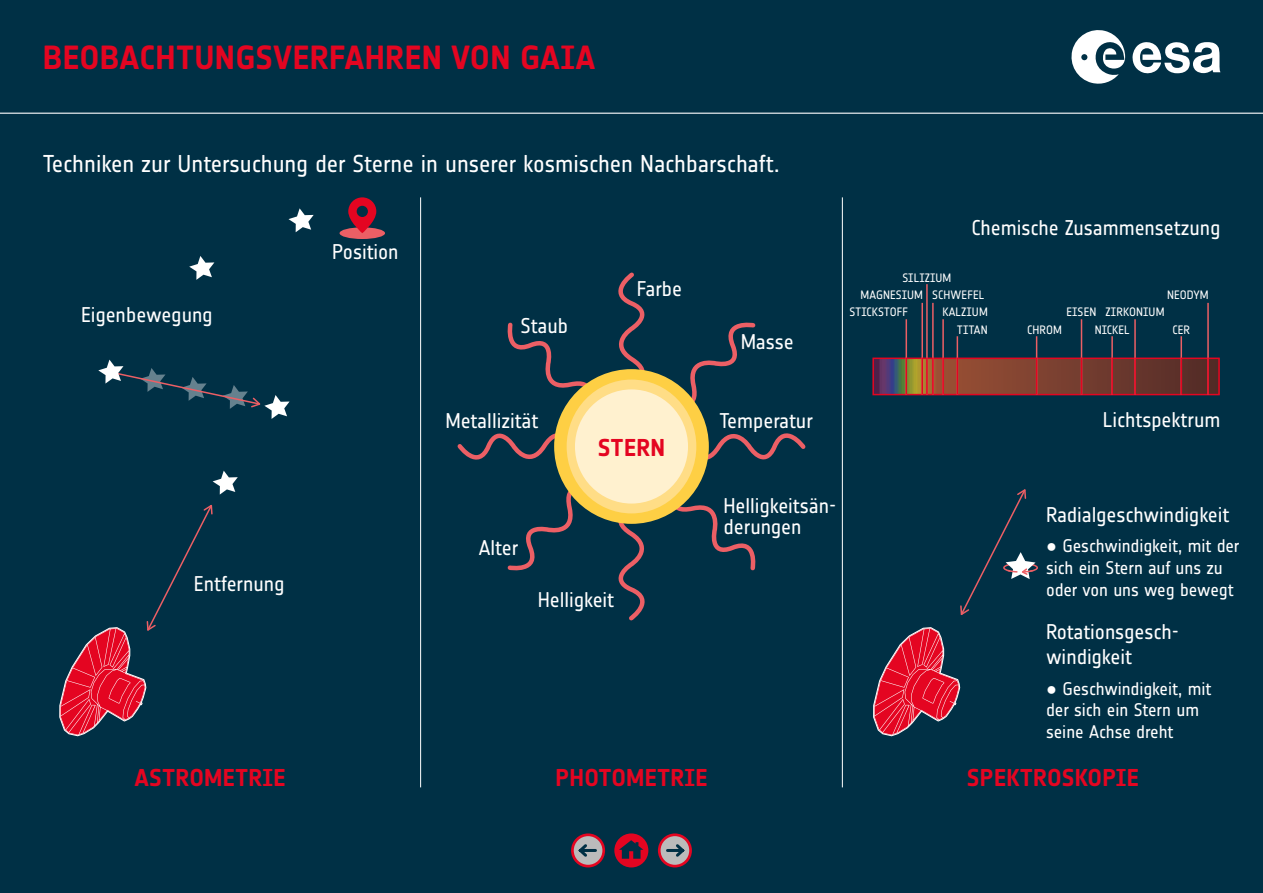
<style>
.page{position:relative;width:1263px;height:893px;background:#003045}
.page>*{position:absolute;margin:0;border:0;box-sizing:border-box;transform-origin:0 0}
.t1{font:700 33px "Notes Esa";letter-spacing:.01em;color:#e40521}
.t2{font:24px "Notes Esa";letter-spacing:-.005em;color:#fff}
.t3{font:700 24px "Notes Esa";letter-spacing:.01em;color:#e40521}
.t4{font:21px/25.2px "Notes Esa";letter-spacing:-.005em;color:#fff}
.t5{font:18px/21.6px "Notes Esa";letter-spacing:-.005em;color:#fff}
.t6{font:12px/18.3px "Notes Esa";letter-spacing:.01em;color:#fff;text-align:right}
.s1{font-family:"Arial"}
</style>
<div class="page">
<svg style="left:611px;top:487px;width:145px;height:134px"></svg>
<svg style="left:507px;top:272px;width:145px;height:131px"></svg>
<svg style="left:457px;top:426px;width:131px;height:145px"></svg>
<svg style="left:672px;top:322px;width:134px;height:145px"></svg>
<hr style="left:0;top:113px;width:1263px;height:1px;background:#fff">
<svg style="left:1132px;top:42px;width:88px;height:32px"></svg>
<svg style="left:1071px;top:30px;width:54px;height:54px"></svg>
<svg style="left:59px;top:504px;width:154px;height:232px"></svg>
<svg style="left:873px;top:627px;width:87px;height:109px"></svg>
<svg style="left:213px;top:471px;width:25px;height:24px"></svg>
<svg style="left:189px;top:256px;width:25px;height:24px"></svg>
<svg style="left:288px;top:208px;width:26px;height:24px"></svg>
<div style="left:340px;top:227px;width:45px;height:12px;background:#ec5f65;border-radius:50%"></div>
<svg style="left:348px;top:197px;width:28px;height:36px"></svg>
<div style="left:357px;top:206px;width:11px;height:11px;background:#003045;border-radius:50%"></div>
<hr style="left:420px;top:197px;width:1px;height:590px;background:#fff">
<hr style="left:842px;top:197px;width:1px;height:590px;background:#fff">
<div style="left:554px;top:369px;width:155px;height:155px;background:#fecf44;border-radius:50%"></div>
<div style="left:567px;top:380px;width:129px;height:133px;background:#ffdd86;border-radius:50%"></div>
<div style="left:575px;top:389px;width:113px;height:115px;background:#fff1cf;border-radius:50%"></div>
<svg style="left:875px;top:361px;width:342px;height:31px"></svg>
<div style="left:872px;top:358px;width:348px;height:37px;border:2px solid #e40521"></div>
<hr style="left:905px;top:320px;width:2px;height:74px;background:#ec5f65">
<hr style="left:921px;top:304px;width:2px;height:90px;background:#ec5f65">
<hr style="left:926px;top:285px;width:2px;height:109px;background:#ec5f65">
<hr style="left:932px;top:304px;width:2px;height:90px;background:#ec5f65">
<hr style="left:1207px;top:304px;width:2px;height:90px;background:#ec5f65">
<hr style="left:942px;top:320px;width:2px;height:74px;background:#ec5f65">
<hr style="left:1081px;top:320px;width:1px;height:74px;background:#ec5f65">
<hr style="left:1134px;top:320px;width:2px;height:74px;background:#ec5f65">
<hr style="left:956px;top:337px;width:2px;height:57px;background:#ec5f65">
<hr style="left:1036px;top:337px;width:1px;height:57px;background:#ec5f65">
<hr style="left:1111px;top:337px;width:2px;height:57px;background:#ec5f65">
<hr style="left:1180px;top:337px;width:2px;height:57px;background:#ec5f65">
<hr style="left:905px;top:358px;width:2px;height:36px;background:#e40521">
<hr style="left:921px;top:358px;width:2px;height:36px;background:#e40521">
<hr style="left:926px;top:358px;width:2px;height:36px;background:#e40521">
<hr style="left:932px;top:358px;width:2px;height:36px;background:#e40521">
<hr style="left:1207px;top:358px;width:2px;height:36px;background:#e40521">
<hr style="left:942px;top:358px;width:2px;height:36px;background:#e40521">
<hr style="left:956px;top:358px;width:2px;height:36px;background:#e40521">
<hr style="left:1036px;top:358px;width:1px;height:36px;background:#e40521">
<hr style="left:1081px;top:358px;width:1px;height:36px;background:#e40521">
<hr style="left:1111px;top:358px;width:2px;height:36px;background:#e40521">
<hr style="left:1134px;top:358px;width:2px;height:36px;background:#e40521">
<hr style="left:1180px;top:358px;width:2px;height:36px;background:#e40521">
<svg style="left:98px;top:360px;width:192px;height:59px"></svg>
<svg style="left:960px;top:489px;width:78px;height:126px"></svg>
<svg style="left:571px;top:833px;width:34px;height:34px"></svg>
<div style="left:574px;top:836px;width:28px;height:29px;background:#bbb;border-radius:50%"></div>
<svg style="left:576px;top:841px;width:21px;height:18px"></svg>
<svg style="left:658px;top:833px;width:34px;height:34px"></svg>
<svg style="left:660px;top:836px;width:29px;height:29px"></svg>
<svg style="left:664px;top:841px;width:23px;height:18px"></svg>
<div style="left:614px;top:833px;width:34px;height:34px;background:#e40521;border-radius:50%"></div>
<svg style="left:619px;top:840px;width:24px;height:19px"></svg>
<h1 class="t1" style="left:43px;top:38px;width:554px">BEOBACHTUNGSVERFAHREN VON GAIA</h1>
<p class="t2" style="left:43px;top:150px;width:739px">Techniken zur Untersuchung der Sterne in unserer kosmischen Nachbarschaft.</p>
<p class="t4" style="left:81px;top:302px;width:133px">Eigenbewegung</p>
<p class="t4" style="left:332px;top:239px;width:68px">Position</p>
<p class="t4" style="left:520px;top:314px;width:49px">Staub</p>
<p class="t4" style="left:637px;top:276px;width:47px">Farbe</p>
<p class="t4" style="left:741px;top:330px;width:55px">Masse</p>
<p class="t6" style="left:902px;top:269px;width:50px">SILIZIUM</p>
<p class="t4" style="left:971px;top:216px;width:250px">Chemische Zusammensetzung</p>
<p class="t6" style="left:860px;top:286px;width:125px">MAGNESIUM SCHWEFEL</p>
<p class="t6" style="left:1167px;top:286px;width:43px">NEODYM</p>
<p class="t6" style="left:849px;top:303px;width:60px">STICKSTOFF</p>
<p class="t6" style="left:942px;top:303px;width:47px">KALZIUM<br>TITAN</p>
<p class="t6" style="left:1066px;top:303px;width:31px">EISEN</p>
<p class="t6" style="left:1105px;top:303px;width:60px">ZIRKONIUM</p>
<p class="t6" style="left:1027px;top:321px;width:36px">CHROM</p>
<p class="t6" style="left:1095px;top:321px;width:37px">NICKEL</p>
<p class="t6" style="left:1172px;top:321px;width:19px">CER</p>
<p class="t4" style="left:194px;top:571px;width:92px">Entfernung</p>
<p class="t4" style="left:445px;top:408px;width:95px">Metallizität</p>
<p class="t4" style="left:479px;top:536px;width:41px">Alter</p>
<p class="t3" style="left:598px;top:433px;width:69px">STERN</p>
<p class="t4" style="left:538px;top:587px;width:78px">Helligkeit</p>
<p class="t4" style="left:719px;top:408px;width:95px">Temperatur</p>
<p class="t4" style="left:723px;top:495px;width:114px;line-height:21px">Helligkeitsän&shy;derungen</p>
<p class="t4" style="left:1103px;top:407px;width:119px">Lichtspektrum</p>
<p class="t4" style="left:1046px;top:502px;width:185px">Radialgeschwindigkeit</p>
<p class="t5" style="left:1046px;top:535px;width:195px"><span class="s1">●</span> Geschwindigkeit, mit der sich ein Stern auf uns zu oder von uns weg bewegt</p>
<p class="t4" style="left:1046px;top:619px;width:132px">Rotationsgesch&shy;windigkeit</p>
<p class="t5" style="left:1046px;top:678px;width:167px"><span class="s1">●</span> Geschwindigkeit, mit der sich ein Stern um seine Achse dreht</p>
<p class="t3" style="left:135px;top:764px;width:152px">ASTROMETRIE</p>
<p class="t3" style="left:555px;top:764px;width:154px">PHOTOMETRIE</p>
<p class="t3" style="left:967px;top:764px;width:174px">SPEKTROSKOPIE</p>
</div>
